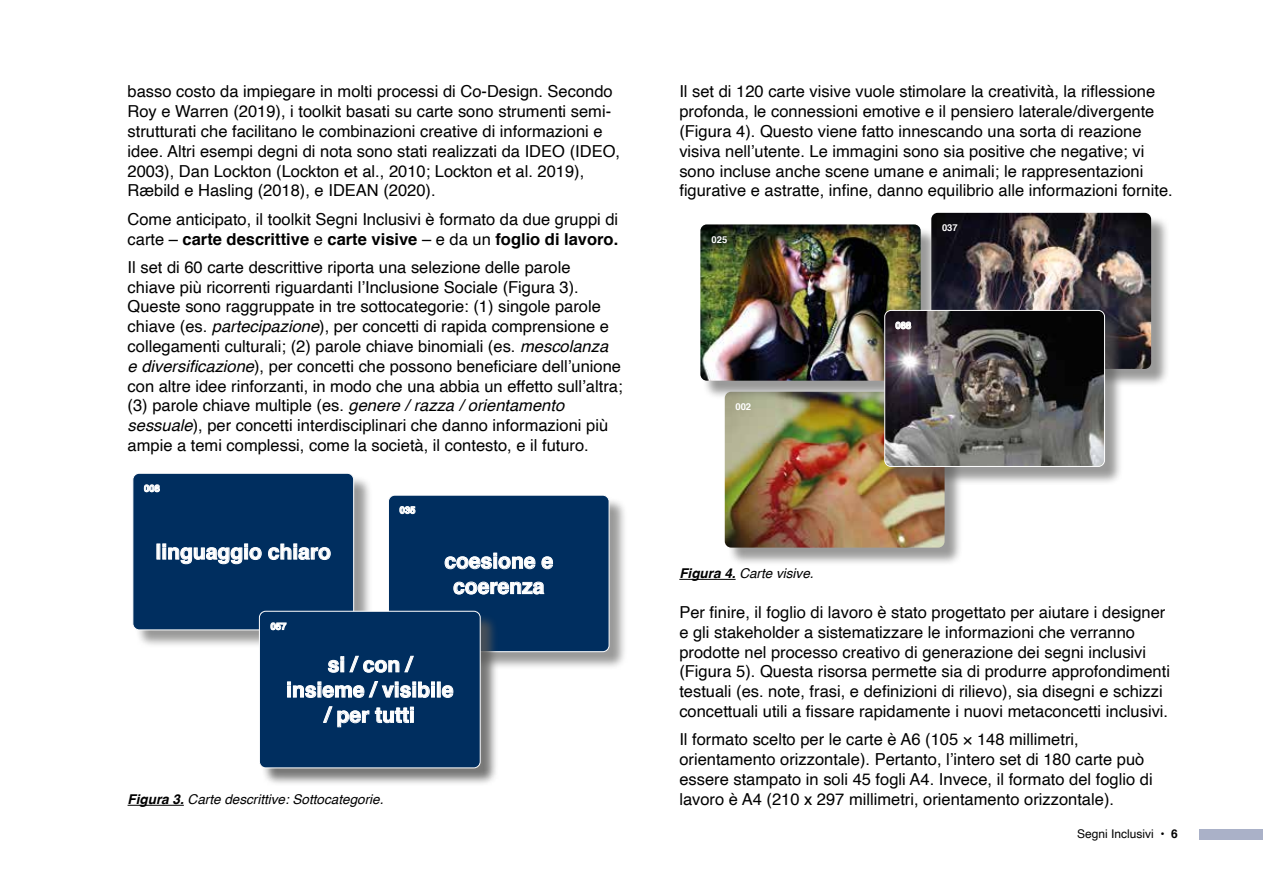
<style>
.page{position:relative;width:1263px;height:893px;background:#fff}
.page>*{position:absolute;margin:0;border:0;box-sizing:border-box;transform-origin:0 0}
.t1{font:700 21px/25.2px "Helvetica";color:#fff;text-align:center}
.t2{font:16.5px/19.8px "Helvetica";color:#000}
.t3{font:italic 13.5px "Helvetica";color:#000}
.t4{font:12px "Helvetica";color:#000}
.t5{font:700 9.45px "Helvetica";color:#fff}
.s1{font-weight:700}
.s2{font-style:italic}
</style>
<div class="page">
<div style="left:1199px;top:829px;width:64px;height:11px;background:#aab1c8"></div>
<div style="left:390px;top:497px;width:238px;height:174px;background:#575756;opacity:.6"></div>
<div style="left:388px;top:495px;width:221px;height:157px;background:#002e5f;border-radius:6px"></div>
<div style="left:388px;top:495px;width:221px;height:157px;border:1px solid #fff;border-radius:6px"></div>
<div style="left:135px;top:475px;width:238px;height:174px;background:#575756;opacity:.6"></div>
<div style="left:133px;top:473px;width:221px;height:157px;background:#002e5f;border-radius:6px"></div>
<div style="left:133px;top:473px;width:221px;height:157px;border:1px solid #fff;border-radius:6px"></div>
<div style="left:261px;top:613px;width:238px;height:174px;background:#575756;opacity:.8"></div>
<div style="left:259px;top:611px;width:221px;height:157px;background:#002e5f;border-radius:6px"></div>
<div style="left:259px;top:611px;width:221px;height:157px;border:1px solid #fff;border-radius:6px"></div>
<hr style="left:128px;top:805px;width:56px;height:1px;background:#000">
<div style="left:727px;top:394px;width:236px;height:172px;background:#575756;opacity:.6"></div>
<img style="left:725px;top:399px;width:219px;height:149px">
<hr style="left:679px;top:579px;width:57px;height:1px;background:#000">
<div style="left:933px;top:215px;width:237px;height:172px;background:#575756;opacity:.6"></div>
<img style="left:931px;top:213px;width:220px;height:156px">
<div style="left:703px;top:227px;width:236px;height:172px;background:#575756;opacity:.6"></div>
<img style="left:700px;top:224px;width:221px;height:157px">
<div style="left:887px;top:312px;width:236px;height:173px;background:#575756;opacity:.6"></div>
<img style="left:885px;top:310px;width:219px;height:156px">
<div style="left:884px;top:310px;width:221px;height:157px;border:1px solid #fff;border-radius:6px"></div>
<p class="t2" style="left:128px;top:82px;width:494px">basso costo da impiegare in molti processi di Co-Design. Secondo Roy e Warren (2019), i toolkit basati su carte sono strumenti semi&shy;strutturati che facilitano le combinazioni creative di informazioni e idee. Altri esempi degni di nota sono stati realizzati da IDEO (IDEO, 2003), Dan Lockton (Lockton et al., 2010; Lockton et al. 2019), Ræbild e Hasling (2018), e IDEAN (2020).</p>
<p class="t2" style="left:128px;top:210px;width:492px">Come anticipato, il toolkit Segni Inclusivi è formato da due gruppi di carte – <span class="s1">carte descrittive</span> e <span class="s1">carte visive</span> – e da un <span class="s1">foglio di lavoro.</span></p>
<p class="t2" style="left:128px;top:258px;width:497px">Il set di 60 carte descrittive riporta una selezione delle parole<br>chiave più ricorrenti riguardanti l’Inclusione Sociale (Figura 3).<br>Queste sono raggruppate in tre sottocategorie: (1) singole parole chiave (es. <span class="s2">partecipazione</span>), per concetti di rapida comprensione e collegamenti culturali; (2) parole chiave binomiali (es. <span class="s2">mescolanza<br>e diversificazione</span>), per concetti che possono beneficiare dell’unione con altre idee rinforzanti, in modo che una abbia un effetto sull’altra; (3) parole chiave multiple (es. <span class="s2">genere / razza / orientamento sessuale</span>), per concetti interdisciplinari che danno informazioni più ampie a temi complessi, come la società, il contesto, e il futuro.</p>
<p class="t5" style="left:144px;top:481px;width:17px">008</p>
<p class="t1" style="left:156px;top:539px;width:177px">linguaggio chiaro</p>
<p class="t5" style="left:271px;top:619px;width:17px">057</p>
<p class="t5" style="left:400px;top:502px;width:17px">035</p>
<p class="t1" style="left:444px;top:549px;width:110px">coesione e coerenza</p>
<p class="t1" style="left:286px;top:652px;width:169px">si / con / insieme / visibile / per tutti</p>
<p class="t3" style="left:128px;top:789px;width:257px"><span class="s1">Figura 3.</span> Carte descrittive: Sottocategorie.</p>
<p class="t2" style="left:679px;top:82px;width:495px">Il set di 120 carte visive vuole stimolare la creatività, la riflessione profonda, le connessioni emotive e il pensiero laterale/divergente (Figura 4). Questo viene fatto innescando una sorta di reazione visiva nell’utente. Le immagini sono sia positive che negative; vi sono incluse anche scene umane e animali; le rappresentazioni figurative e astratte, infine, danno equilibrio alle informazioni fornite.</p>
<p class="t5" style="left:711px;top:232px;width:17px">025</p>
<p class="t5" style="left:735px;top:399px;width:17px">002</p>
<p class="t3" style="left:679px;top:563px;width:136px"><span class="s1">Figura 4.</span> Carte visive.</p>
<p class="t5" style="left:942px;top:220px;width:17px">037</p>
<p class="t5" style="left:895px;top:318px;width:17px">088</p>
<p class="t2" style="left:679px;top:603px;width:492px">Per finire, il foglio di lavoro è stato progettato per aiutare i designer e gli stakeholder a sistematizzare le informazioni che verranno prodotte nel processo creativo di generazione dei segni inclusivi (Figura 5). Questa risorsa permette sia di produrre approfondimenti testuali (es. note, frasi, e definizioni di rilievo), sia disegni e schizzi concettuali utili a fissare rapidamente i nuovi metaconcetti inclusivi.</p>
<p class="t2" style="left:679px;top:730px;width:475px">Il formato scelto per le carte è A6 (105 × 148 millimetri, orientamento orizzontale). Pertanto, l’intero set di 180 carte può essere stampato in soli 45 fogli A4. Invece, il formato del foglio di lavoro è A4 (210 x 297 millimetri, orientamento orizzontale).</p>
<p class="t4" style="left:1077px;top:825px;width:102px">Segni Inclusivi • <span class="s1">6</span></p>
</div>
